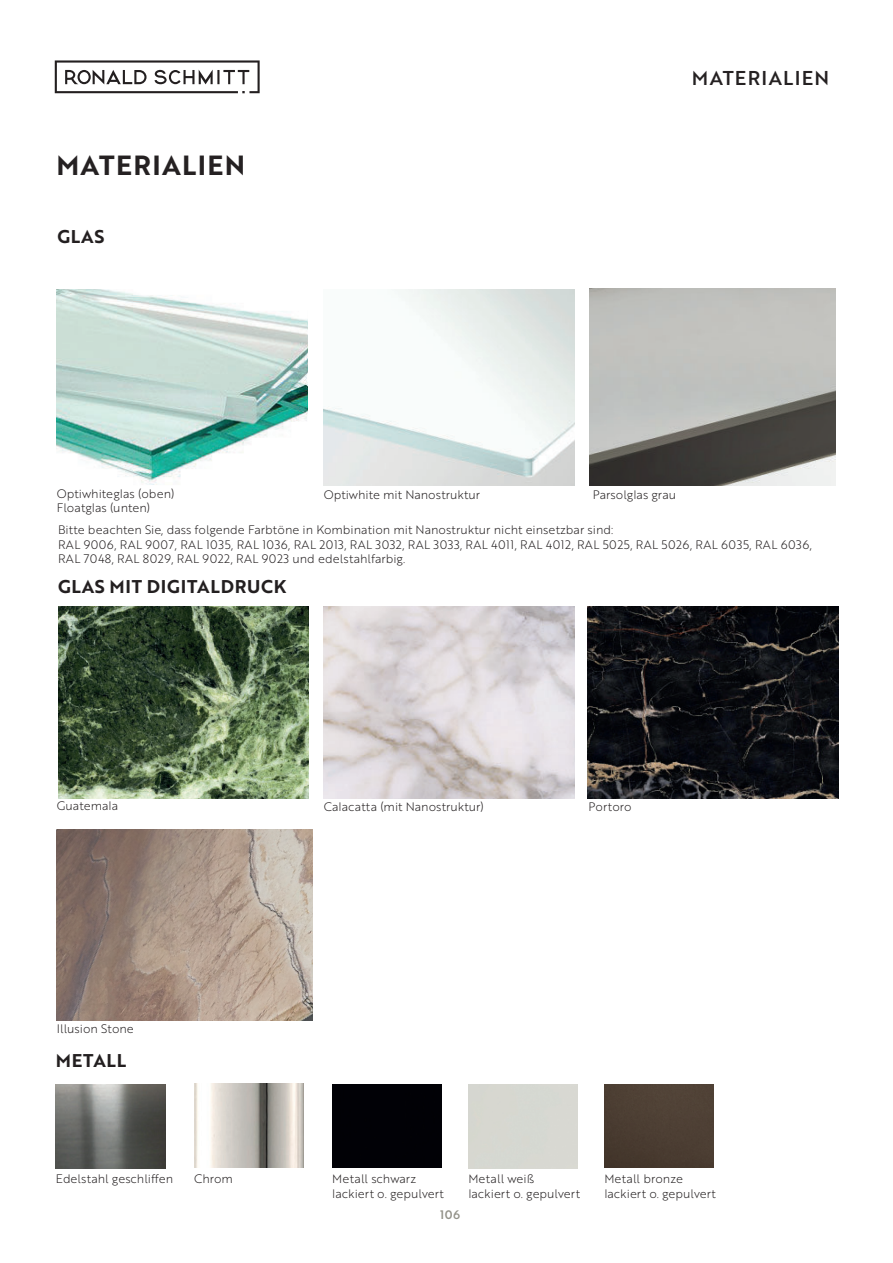
<style>
.page{position:relative;width:893px;height:1263px;background:#fff}
.page>*{position:absolute;margin:0;border:0;box-sizing:border-box;transform-origin:0 0}
.t1{font:27px "Brother 1816 Bold";letter-spacing:.05em;color:#252122}
.t2{font:19.5px "Brother 1816 Medium";letter-spacing:.065em;color:#252122}
.t3{font:18px "Brother 1816 Bold";letter-spacing:.04em;color:#231f20}
.t4{font:12px/14.4px "Brother 1816 Light";color:#231f20}
.t5{font:12px/14.4px "Brother 1816 Light";letter-spacing:.04em;color:#231f20}
.t6{font:12px "Brother 1816 Medium";color:#939289}
</style>
<div class="page">
<svg style="left:55px;top:61px;width:205px;height:32px"></svg>
<img style="left:57px;top:289px;width:251px;height:196px">
<img style="left:56px;top:1084px;width:109px;height:84px">
<img style="left:194px;top:1084px;width:110px;height:83px">
<div style="left:604px;top:1084px;width:110px;height:84px;background:#4c3e33"></div>
<div style="left:332px;top:1084px;width:110px;height:84px;background:#010106"></div>
<img style="left:57px;top:829px;width:255px;height:192px">
<img style="left:324px;top:289px;width:251px;height:197px">
<img style="left:590px;top:288px;width:245px;height:198px">
<img style="left:58px;top:607px;width:251px;height:191px">
<img style="left:324px;top:607px;width:251px;height:191px">
<img style="left:587px;top:607px;width:251px;height:191px">
<h1 class="t1" style="left:56px;top:149px;width:190px">MATERIALIEN</h1>
<h3 class="t3" style="left:57px;top:226px;width:48px">GLAS</h3>
<h2 class="t2" style="left:692px;top:67px;width:139px">MATERIALIEN</h2>
<p class="t4" style="left:57px;top:487px;width:119px">Optiwhiteglas (oben)<br>Floatglas (unten)</p>
<p class="t4" style="left:593px;top:488px;width:85px">Parsolglas grau</p>
<p class="t4" style="left:324px;top:489px;width:158px">Optiwhite mit Nanostruktur</p>
<p class="t5" style="left:58px;top:524px;width:755px">Bitte beachten Sie, dass folgende Farbtöne in Kombination mit Nanostruktur nicht einsetzbar sind:<br>RAL 9006, RAL 9007, RAL 1035, RAL 1036, RAL 2013, RAL 3032, RAL 3033, RAL 4011, RAL 4012, RAL 5025, RAL 5026, RAL 6035, RAL 6036,<br>RAL 7048, RAL 8029, RAL 9022, RAL 9023 und edelstahlfarbig.</p>
<h3 class="t3" style="left:58px;top:576px;width:230px">GLAS MIT DIGITALDRUCK</h3>
<p class="t4" style="left:57px;top:800px;width:63px">Guatemala</p>
<p class="t4" style="left:324px;top:801px;width:162px">Calacatta (mit Nanostruktur)</p>
<p class="t4" style="left:588px;top:801px;width:45px">Portoro</p>
<p class="t4" style="left:57px;top:1022px;width:78px">Illusion Stone</p>
<h3 class="t3" style="left:56px;top:1050px;width:72px">METALL</h3>
<p class="t4" style="left:56px;top:1173px;width:119px">Edelstahl geschliffen</p>
<p class="t4" style="left:194px;top:1173px;width:40px">Chrom</p>
<p class="t4" style="left:332px;top:1173px;width:113px">Metall schwarz lackiert o. gepulvert</p>
<p class="t4" style="left:468px;top:1173px;width:113px">Metall weiß<br>lackiert o. gepulvert</p>
<p class="t4" style="left:604px;top:1173px;width:113px">Metall bronze lackiert o. gepulvert</p>
<p class="t6" style="left:440px;top:1208px;width:22px">106</p>
</div>
